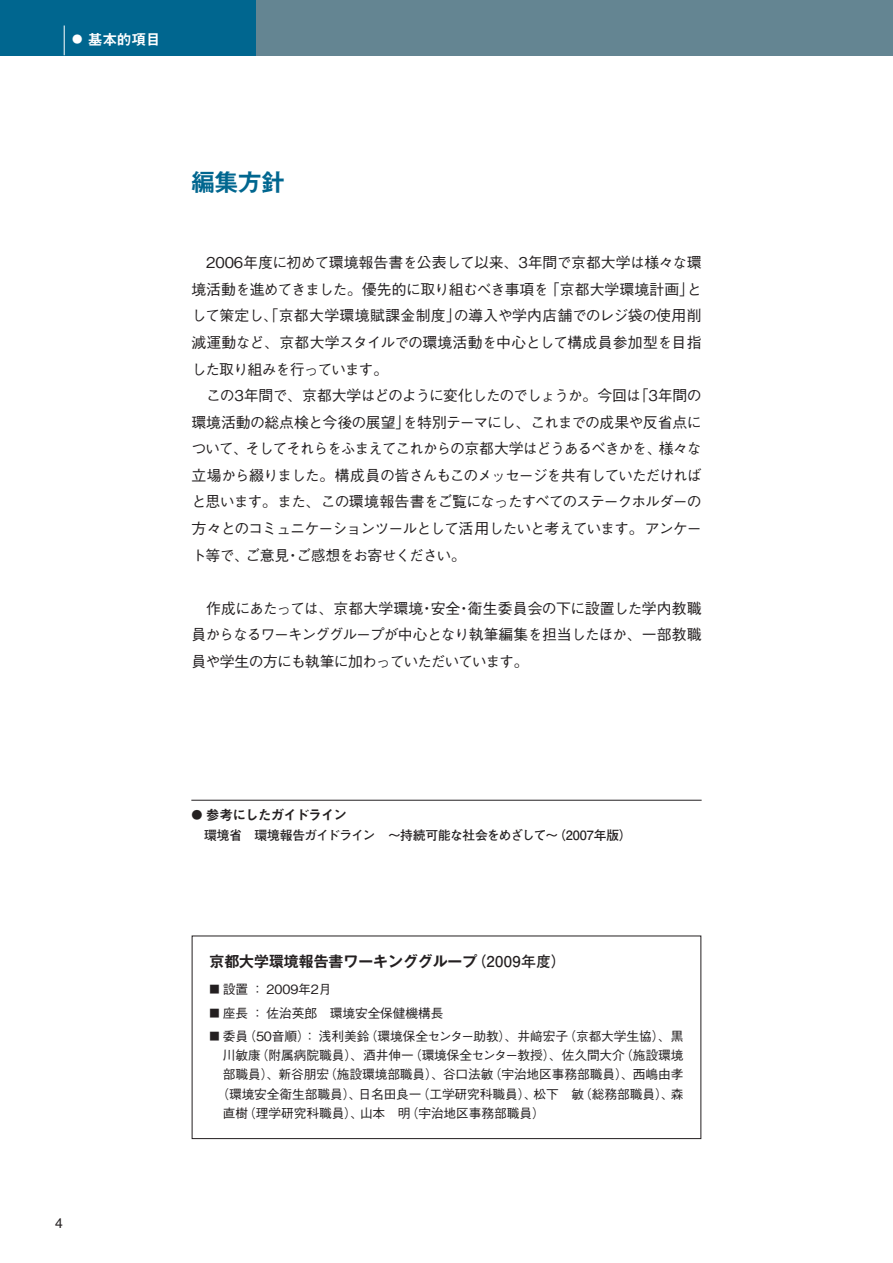
<style>
.page{position:relative;width:893px;height:1263px;background:#fff}
.page>*{position:absolute;margin:0;border:0;box-sizing:border-box;transform-origin:0 0}
.t1{font:23.4px "Gothic MB101 Pr 5 De Bold 90 pv RKSJ H";color:#00668f}
.t2{font:14.85px/26.5px "Gothic BBB Pr 5 Medium 90 pv RKSJ H";letter-spacing:-.045em;color:#231f20;text-align:justify}
.t3{font:14.85px "Gothic MB101 Pr 5 De Bold 90 pv RKSJ H";color:#231f20}
.t4{font:14.85px "Midashi Go Pro MB31 90 pv RKSJ H";letter-spacing:-.025em;color:#fff}
.t5{font:13.8px "Midashi Go Pro MB31 90 pv RKSJ H";letter-spacing:-.085em;color:#231f20}
.t6{font:13.8px "Helvetica";color:#231f20}
.t7{font:12.75px "Gothic BBB Pr 5 Medium 90 pv RKSJ H";letter-spacing:-.01em;color:#231f20}
.t8{font:12.75px "Futo Go B101 Pr 5 Bold 90 pv RKSJ H";letter-spacing:-.01em;color:#231f20}
.s1{font-size:10.35px}
.s2{font-size:11.1px}
.s3{font-family:"Futo Go B101 Pr 5 Bold 90 pv RKSJ H"}
.s4{font-size:10.2px}
</style>
<div class="page">
<div style="left:0;top:0;width:893px;height:55px;background:#648592"></div>
<div style="left:0;top:0;width:255px;height:55px;background:#00668f"></div>
<svg style="left:64px;top:26px;width:1px;height:29px"></svg>
<hr style="left:191px;top:800px;width:511px;height:1px;background:#231f20">
<div style="left:192px;top:935px;width:509px;height:204px;border:1px solid #231f20"></div>
<p class="t4" style="left:72px;top:34px;width:90px"><span class="s1">●</span> 基本的項目</p>
<h1 class="t1" style="left:191px;top:173px;width:95px">編集方針</h1>
<p class="t2" style="left:191px;top:251px;width:512px;text-indent:15px">2006年度に初めて環境報告書を公表して以来、3年間で京都大学は様々な環境活動を進めてきました。優先的に取り組むべき事項を「京都大学環境計画」として策定し、「京都大学環境賦課金制度」の導入や学内店舗でのレジ袋の使用削減運動など、京都大学スタイルでの環境活動を中心として構成員参加型を目指した取り組みを行っています。</p>
<p class="t2" style="left:191px;top:384px;width:512px;text-indent:15px">この3年間で、京都大学はどのように変化したのでしょうか。今回は「3年間の環境活動の総点検と今後の展望」を特別テーマにし、これまでの成果や反省点について、そしてそれらをふまえてこれからの京都大学はどうあるべきかを、様々な立場から綴りました。構成員の皆さんもこのメッセージを共有していただければと思います。また、この環境報告書をご覧になったすべてのステークホルダーの方々とのコミュニケーションツールとして活用したいと考えています。アンケート等で、ご意見・ご感想をお寄せください。</p>
<p class="t2" style="left:191px;top:597px;width:512px;text-indent:15px">作成にあたっては、京都大学環境・安全・衛生委員会の下に設置した学内教職員からなるワーキンググループが中心となり執筆編集を担当したほか、一部教職員や学生の方にも執筆に加わっていただいています。</p>
<p class="t6" style="left:55px;top:1218px;width:9px">4</p>
<p class="t5" style="left:191px;top:810px;width:157px"><span class="s2">●</span> 参考にしたガイドライン</p>
<p class="t8" style="left:204px;top:831px;width:429px">環境省　環境報告ガイドライン　～持続可能な社会をめざして～（2007年版）</p>
<p class="t3" style="left:210px;top:955px;width:358px">京都大学環境報告書ワーキンググループ<span class="s3">（2009年度）</span></p>
<p class="t7" style="left:210px;top:985px;width:124px"><span class="s4">■</span> 設置 ： 2009年2月</p>
<p class="t7" style="left:210px;top:1008px;width:236px"><span class="s4">■</span> 座長 ： 佐治英郎　環境安全保健機構長</p>
<p class="t7" style="left:210px;top:1031px;width:475px"><span class="s4">■</span> 委員（50音順）： 浅利美鈴（環境保全センター助教）、井﨑宏子（京都大学生協）、黒</p>
<p class="t7" style="left:223px;top:1051px;width:462px">川敏康（附属病院職員）、酒井伸一（環境保全センター教授）、佐久間大介（施設環境</p>
<p class="t7" style="left:223px;top:1070px;width:462px">部職員）、新谷朋宏（施設環境部職員）、谷口法敏（宇治地区事務部職員）、西嶋由孝</p>
<p class="t7" style="left:216px;top:1089px;width:468px">（環境安全衛生部職員）、日名田良一（工学研究科職員）、松下　敏（総務部職員）、森</p>
<p class="t7" style="left:223px;top:1108px;width:323px">直樹（理学研究科職員）、山本　明（宇治地区事務部職員）</p>
</div>
